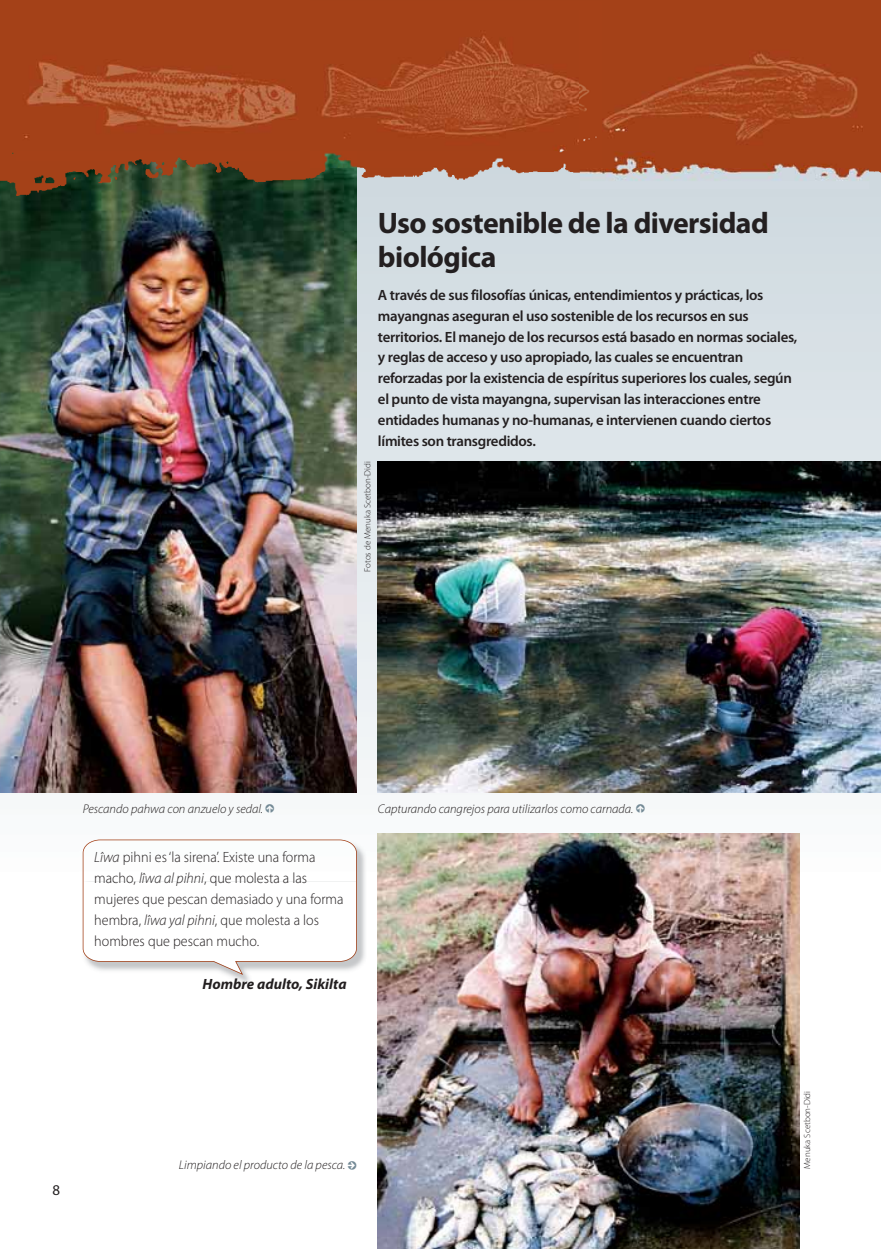
<style>
.page{position:relative;width:881px;height:1249px;background:#fff}
.page>*{position:absolute;margin:0;border:0;box-sizing:border-box;transform-origin:0 0}
.t1{font:700 29.75px/34.1px "Myriad Pro";letter-spacing:-.02em;color:#231f20}
.t2{font:600 14.88px/20.8px "Myriad Pro";letter-spacing:-.02em;color:#231f20}
.t3{font:300 14.88px/20.8px "Myriad Pro";color:#231f20;scale:.95 1}
.t4{font:italic 700 14.88px "Myriad Pro";color:#231f20}
.t5{font:14.88px "Myriad Pro";color:#231f20}
.t6{font:italic 300 12.6px "Myriad Pro";color:#231f20}
.t7{font:300 8.92px "Myriad Pro";color:#231f20}
.s1{font-family:"Officina Display ITC Arrows";font-weight:400;font-style:normal;font-size:13.47px;color:#748a96}
.s2{font-style:italic}
.s3{font-size:11.9px}
</style>
<div class="page">
<img style="left:0;top:226px;width:881px;height:655px">
<img style="left:0;top:226px;width:357px;height:566px">
<img style="left:378px;top:833px;width:422px;height:415px">
<img style="left:378px;top:462px;width:503px;height:330px">
<img style="left:0;top:0;width:881px;height:226px">
<img style="left:16px;top:12px;width:284px;height:148px">
<img style="left:310px;top:2px;width:291px;height:165px">
<img style="left:580px;top:167px;width:289px;height:22px">
<img style="left:601px;top:10px;width:268px;height:157px">
<img style="left:80px;top:836px;width:290px;height:147px">
<svg style="left:83px;top:839px;width:274px;height:135px"></svg>
<h1 class="t1" style="left:378px;top:208px;width:392px">Uso sostenible de la diversidad biológica</h1>
<p class="t2" style="left:378px;top:285px;width:421px">A través de sus filosofías únicas, entendimientos y prácticas, los mayangnas aseguran el uso sostenible de los recursos en sus territorios. El manejo de los recursos está basado en normas sociales, y reglas de acceso y uso apropiado, las cuales se encuentran reforzadas por la existencia de espíritus superiores los cuales, según el punto de vista mayangna, supervisan las interacciones entre entidades humanas y no-humanas, e intervienen cuando ciertos límites son transgredidos.</p>
<p class="t7" style="left:364px;top:571px;width:112px;rotate:-90deg">Fotos de Menuka Scetbon-Didi</p>
<p class="t6" style="left:83px;top:803px;width:193px">Pescando pahwa con anzuelo y sedal. <span class="s1">L</span></p>
<p class="t6" style="left:378px;top:803px;width:269px">Capturando cangrejos para utilizarlos como carnada. <span class="s1">L</span></p>
<p class="t3" style="left:94px;top:847px;width:264px"><span class="s2">Lîwa</span> pihni es ‘la sirena’. Existe una forma macho, <span class="s2">lîwa al pihni</span>, que molesta a las mujeres que pescan demasiado y una forma hembra, <span class="s2">lîwa yal pihni</span>, que molesta a los hombres que pescan mucho.</p>
<p class="t4" style="left:202px;top:978px;width:146px">Hombre adulto, Sikilta</p>
<p class="t5" style="left:52px;top:1184px;width:9px">8</p>
<p class="t6" style="left:179px;top:1159px;width:179px">Limpiando el producto de la pesca<span class="s3">.</span> <span class="s1">I</span></p>
<p class="t7" style="left:804px;top:1168px;width:79px;rotate:-90deg">Menuka Scetbon-Didi</p>
</div>
